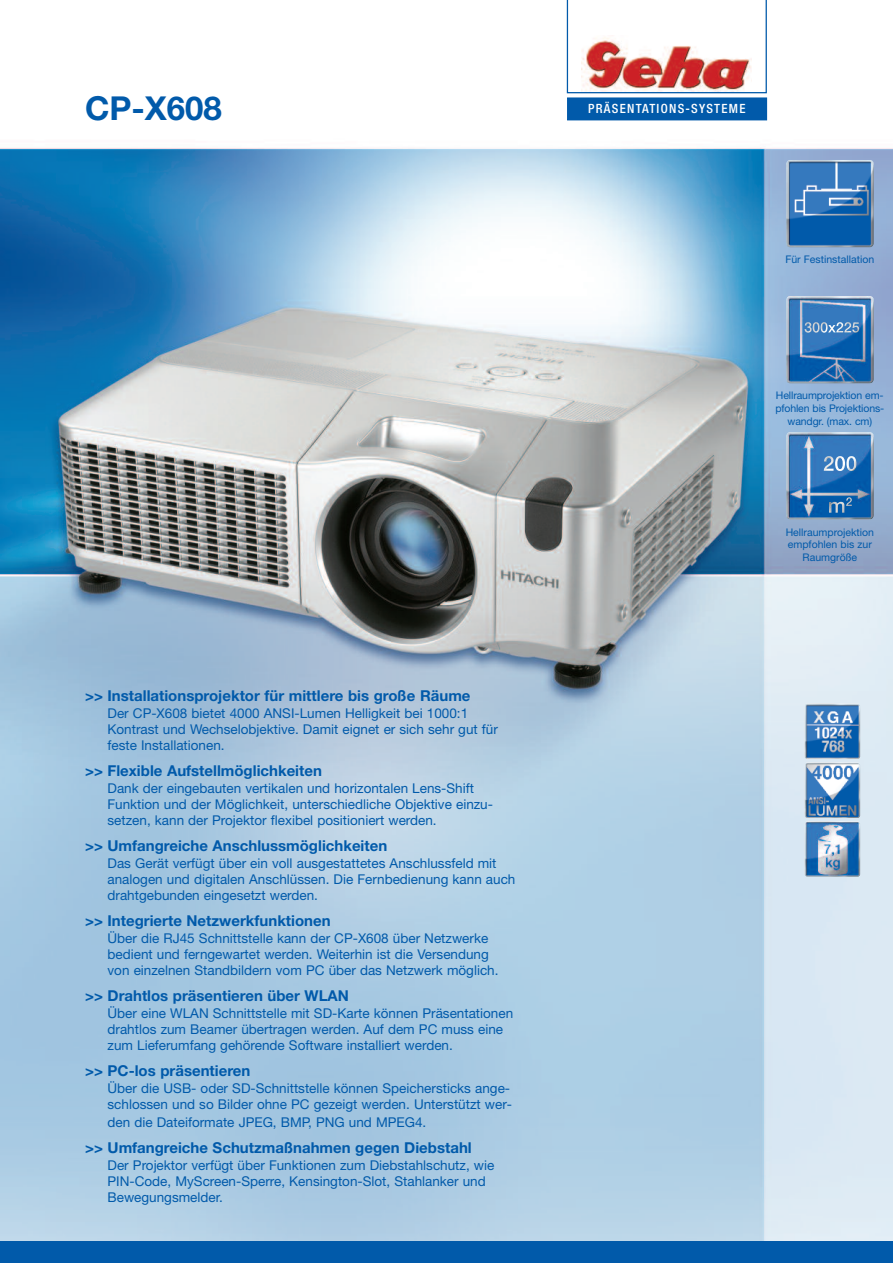
<style>
.page{position:relative;width:893px;height:1263px;background:#fff}
.page>*{position:absolute;margin:0;border:0;box-sizing:border-box;transform-origin:0 0}
.t1{font:700 33px "Helvetica Neue";color:#015aaa}
.t2{font:700 15px "Helvetica Neue";color:#015aaa}
.t3{font:13.5px/16.2px "Helvetica Neue";color:#015aaa}
.t4{font:500 condensed 12.75px "Helvetica Neue";letter-spacing:.1em;color:#fff}
.t5{font:10.5px/12.8px "Helvetica Neue";color:#015aaa;text-align:center}
</style>
<div class="page">
<img style="left:0;top:0;width:893px;height:1242px">
<svg style="left:567px;top:0;width:200px;height:93px"></svg>
<div style="left:568px;top:98px;width:198px;height:22px;background:#015aaa"></div>
<div style="left:567px;top:97px;width:200px;height:23px;border:1px solid #015aaa"></div>
<div style="left:0;top:1242px;width:893px;height:21px;background:#015aaa"></div>
<img style="left:805px;top:704px;width:55px;height:55px">
<img style="left:805px;top:704px;width:54px;height:54px">
<img style="left:805px;top:762px;width:55px;height:56px">
<img style="left:805px;top:763px;width:54px;height:54px">
<img style="left:805px;top:821px;width:55px;height:55px">
<img style="left:805px;top:822px;width:54px;height:54px">
<img style="left:786px;top:296px;width:88px;height:87px">
<img style="left:787px;top:297px;width:85px;height:85px;border-radius:2px">
<img style="left:805px;top:322px;width:54px;height:11px">
<img style="left:786px;top:432px;width:88px;height:87px">
<img style="left:787px;top:433px;width:85px;height:85px;border-radius:2px">
<img style="left:824px;top:456px;width:32px;height:15px">
<img style="left:829px;top:497px;width:23px;height:16px">
<img style="left:786px;top:160px;width:88px;height:87px">
<img style="left:787px;top:161px;width:85px;height:85px;border-radius:2px">
<h1 class="t1" style="left:85px;top:97px;width:138px">CP-X608</h1>
<p class="t4" style="left:588px;top:104px;width:159px">PRÄSENTATIONS-SYSTEME</p>
<p class="t2" style="left:85px;top:690px;width:387px">&gt;&gt; Installationsprojektor für mittlere bis große Räume</p>
<p class="t3" style="left:108px;top:706px;width:392px">Der CP-X608 bietet 4000 ANSI-Lumen Helligkeit bei 1000:1<br>Kontrast und Wechselobjektive. Damit eignet er sich sehr gut für feste Installationen.</p>
<p class="t2" style="left:85px;top:765px;width:238px">&gt;&gt; Flexible Aufstellmöglichkeiten</p>
<p class="t3" style="left:108px;top:781px;width:387px">Dank der eingebauten vertikalen und horizontalen Lens-Shift<br>Funktion und der Möglichkeit, unterschiedliche Objektive einzu&shy;setzen, kann der Projektor flexibel positioniert werden.</p>
<p class="t2" style="left:85px;top:840px;width:304px">&gt;&gt; Umfangreiche Anschlussmöglichkeiten</p>
<p class="t3" style="left:108px;top:856px;width:409px">Das Gerät verfügt über ein voll ausgestattetes Anschlussfeld mit analogen und digitalen Anschlüssen. Die Fernbedienung kann auch drahtgebunden eingesetzt werden.</p>
<p class="t2" style="left:85px;top:915px;width:247px">&gt;&gt; Integrierte Netzwerkfunktionen</p>
<p class="t3" style="left:108px;top:931px;width:392px">Über die RJ45 Schnittstelle kann der CP-X608 über Netzwerke bedient und ferngewartet werden. Weiterhin ist die Versendung von einzelnen Standbildern vom PC über das Netzwerk möglich.</p>
<p class="t2" style="left:85px;top:990px;width:265px">&gt;&gt; Drahtlos präsentieren über WLAN</p>
<p class="t3" style="left:108px;top:1006px;width:407px">Über eine WLAN Schnittstelle mit SD-Karte können Präsentationen drahtlos zum Beamer übertragen werden. Auf dem PC muss eine zum Lieferumfang gehörende Software installiert werden.</p>
<p class="t2" style="left:85px;top:1065px;width:167px">&gt;&gt; PC-los präsentieren</p>
<p class="t3" style="left:108px;top:1081px;width:406px;line-height:16.8px">Über die USB- oder SD-Schnittstelle können Speichersticks ange&shy;schlossen und so Bilder ohne PC gezeigt werden. Unterstützt wer&shy;den die Dateiformate JPEG, BMP, PNG und MPEG4.</p>
<p class="t2" style="left:85px;top:1142px;width:388px">&gt;&gt; Umfangreiche Schutzmaßnahmen gegen Diebstahl</p>
<p class="t3" style="left:108px;top:1158px;width:388px">Der Projektor verfügt über Funktionen zum Diebstahlschutz, wie<br>PIN-Code, MyScreen-Sperre, Kensington-Slot, Stahlanker und<br>Bewegungsmelder.</p>
<p class="t5" style="left:785px;top:254px;width:90px">Für Festinstallation</p>
<p class="t5" style="left:775px;top:390px;width:110px">Hellraumprojektion em&shy;pfohlen bis Projektions&shy;wandgr. (max. cm)</p>
<p class="t5" style="left:786px;top:526px;width:90px">Hellraumprojektion empfohlen bis zur<br>Raumgröße</p>
</div>
